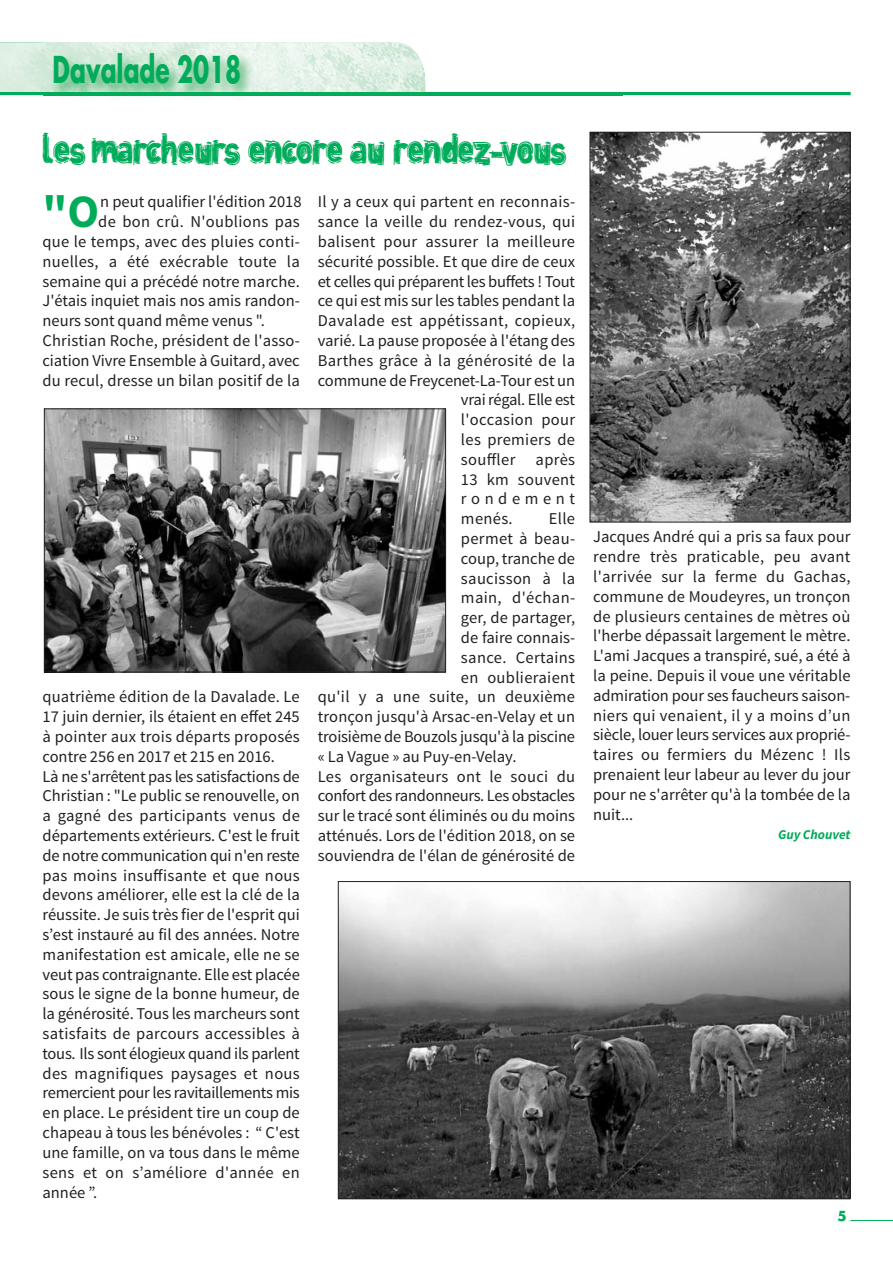
<style>
.page{position:relative;width:893px;height:1263px;background:#fff}
.page>*{position:absolute;margin:0;border:0;box-sizing:border-box;transform-origin:0 0}
.t1{font:700 46.5px "Source Sans Pro";color:#00ac5a}
.t2{font:700 36px "Futura";color:#00ac5a;scale:.65 1}
.t3{font:33px "dinstik";color:#00ac5a;scale:.85 1}
.t4{font:16.5px/19.8px "Source Sans Pro";color:#231f20}
.t5{font:16.5px "Source Sans Pro";letter-spacing:.02em;color:#231f20}
.t6{font:16.5px "Source Sans Pro";letter-spacing:-.02em;color:#231f20}
.t7{font:16.5px "Source Sans Pro";letter-spacing:.28em;color:#231f20}
.t8{font:italic 700 13.5px "Source Sans Pro";color:#00ac5a}
.t9{font:700 13.5px "Futura";color:#00ac5a}
</style>
<div class="page">
<img style="left:43px;top:42px;width:579px;height:55px">
<img style="left:43px;top:43px;width:382px;height:49px">
<hr style="left:0;top:92px;width:850px;height:3px;background:#00ac5a">
<hr style="left:850px;top:1220px;width:43px;height:1px;background:#00ac5a">
<img style="left:592px;top:134px;width:256px;height:386px">
<div style="left:590px;top:132px;width:260px;height:390px;border:1px solid #231f20"></div>
<img style="left:340px;top:883px;width:508px;height:314px">
<div style="left:338px;top:881px;width:512px;height:318px;border:1px solid #231f20"></div>
<img style="left:46px;top:410px;width:398px;height:260px">
<div style="left:44px;top:408px;width:402px;height:264px;border:1px solid #231f20"></div>
<h2 class="t2" style="left:53px;top:54px;width:292px">Davalade 2018</h2>
<h3 class="t3" style="left:43px;top:133px;width:616px">les marcheurs encore au rendez-vous</h3>
<h1 class="t1" style="left:43px;top:195px;width:58px">"O</h1>
<p class="t4" style="left:100px;top:193px;width:203px">n peut qualifier l'édition 2018</p>
<p class="t5" style="left:98px;top:215px;width:203px">de bon crû. N'oublions pas</p>
<p class="t5" style="left:43px;top:235px;width:259px">que le temps, avec des pluies conti-</p>
<p class="t5" style="left:43px;top:255px;width:259px">nuelles, a été exécrable toute la</p>
<p class="t4" style="left:43px;top:273px;width:259px">semaine qui a précédé notre marche.</p>
<p class="t4" style="left:43px;top:292px;width:259px">J'étais inquiet mais nos amis randon-</p>
<p class="t4" style="left:43px;top:312px;width:224px">neurs sont quand même venus ".</p>
<p class="t4" style="left:43px;top:332px;width:259px">Christian Roche, président de l'asso-</p>
<p class="t4" style="left:43px;top:352px;width:259px">ciation Vivre Ensemble à Guitard, avec</p>
<p class="t4" style="left:43px;top:372px;width:259px">du recul, dresse un bilan positif de la</p>
<p class="t4" style="left:43px;top:688px;width:259px">quatrième édition de la Davalade. Le 17 juin dernier, ils étaient en effet 245 à pointer aux trois départs proposés contre 256 en 2017 et 215 en 2016.<br>Là ne s'arrêtent pas les satisfactions de Christian : "Le public se renouvelle, on a gagné des participants venus de départements extérieurs. C'est le fruit de notre communication qui n'en reste pas moins insuffisante et que nous devons améliorer, elle est la clé de la réussite. Je suis très fier de l'esprit qui s’est instauré au fil des années. Notre manifestation est amicale, elle ne se veut pas contraignante. Elle est placée sous le signe de la bonne humeur, de la générosité. Tous les marcheurs sont satisfaits de parcours accessibles à tous. Ils sont élogieux quand ils parlent des magnifiques paysages et nous remercient pour les ravitaillements mis en place. Le président tire un coup de chapeau à tous les bénévoles : “ C'est une famille, on va tous dans le même sens et on s’améliore d'année en année ”.</p>
<p class="t5" style="left:318px;top:196px;width:259px">Il y a ceux qui partent en reconnais-</p>
<p class="t5" style="left:318px;top:215px;width:259px">sance la veille du rendez-vous, qui</p>
<p class="t5" style="left:318px;top:235px;width:259px">balisent pour assurer la meilleure</p>
<p class="t4" style="left:318px;top:253px;width:259px">sécurité possible. Et que dire de ceux</p>
<p class="t4" style="left:318px;top:273px;width:259px">et celles qui préparent les buffets ! Tout</p>
<p class="t4" style="left:318px;top:292px;width:259px">ce qui est mis sur les tables pendant la</p>
<p class="t5" style="left:318px;top:314px;width:259px">Davalade est appétissant, copieux,</p>
<p class="t4" style="left:318px;top:332px;width:259px">varié. La pause proposée à l'étang des</p>
<p class="t5" style="left:318px;top:354px;width:259px">Barthes grâce à la générosité de la</p>
<p class="t4" style="left:318px;top:372px;width:259px">commune de Freycenet-La-Tour est un</p>
<p class="t4" style="left:461px;top:391px;width:116px">vrai régal. Elle est</p>
<p class="t5" style="left:461px;top:413px;width:116px">l'occasion pour</p>
<p class="t5" style="left:461px;top:433px;width:116px">les premiers de</p>
<p class="t5" style="left:461px;top:453px;width:116px">souffler après</p>
<p class="t5" style="left:461px;top:473px;width:116px">13 km souvent</p>
<p class="t7" style="left:461px;top:493px;width:116px">rondement</p>
<p class="t4" style="left:461px;top:510px;width:53px">menés.</p>
<p class="t4" style="left:549px;top:510px;width:28px">Elle</p>
<p class="t5" style="left:461px;top:532px;width:116px">permet à beau -</p>
<p class="t4" style="left:461px;top:550px;width:116px">coup, tran che de</p>
<p class="t5" style="left:461px;top:572px;width:116px">saucisson à la</p>
<p class="t5" style="left:461px;top:592px;width:116px">main, d'échan -</p>
<p class="t4" style="left:461px;top:609px;width:116px">ger, de partager,</p>
<p class="t4" style="left:461px;top:629px;width:116px">de faire connais-</p>
<p class="t5" style="left:461px;top:651px;width:116px">sance. Certains</p>
<p class="t5" style="left:461px;top:671px;width:116px">en oublieraient</p>
<p class="t5" style="left:318px;top:691px;width:259px">qu'il y a une suite, un deuxième</p>
<p class="t4" style="left:318px;top:708px;width:259px">tronçon jusqu'à Arsac-en-Velay et un</p>
<p class="t4" style="left:318px;top:728px;width:259px">troisième de Bouzols jusqu'à la piscine</p>
<p class="t4" style="left:318px;top:748px;width:200px">« La Vague » au Puy-en-Velay.</p>
<p class="t5" style="left:318px;top:770px;width:259px">Les organisateurs ont le souci du</p>
<p class="t6" style="left:318px;top:790px;width:259px">confort des randonneurs. Les obstacles</p>
<p class="t4" style="left:318px;top:807px;width:259px">sur le tracé sont éliminés ou du moins</p>
<p class="t4" style="left:318px;top:827px;width:259px">atténués. Lors de l'édition 2018, on se</p>
<p class="t4" style="left:318px;top:847px;width:259px">souviendra de l'élan de générosité de</p>
<p class="t4" style="left:593px;top:528px;width:259px;text-align:justify">Jacques André qui a pris sa faux pour rendre très praticable, peu avant l'arrivée sur la ferme du Gachas, commune de Moudeyres, un tronçon de plusieurs centaines de mètres où l'herbe dépassait largement le mètre.<br>L'ami Jacques a transpiré, sué, a été à la peine. Depuis il voue une véritable admiration pour ses faucheurs saison&shy;niers qui venaient, il y a moins d’un siècle, louer leurs services aux proprié&shy;taires ou fermiers du Mézenc ! Ils prenaient leur labeur au lever du jour pour ne s'arrêter qu'à la tombée de la nuit...</p>
<p class="t8" style="left:778px;top:830px;width:74px">Guy Chouvet</p>
<p class="t9" style="left:837px;top:1210px;width:11px">5</p>
</div>
